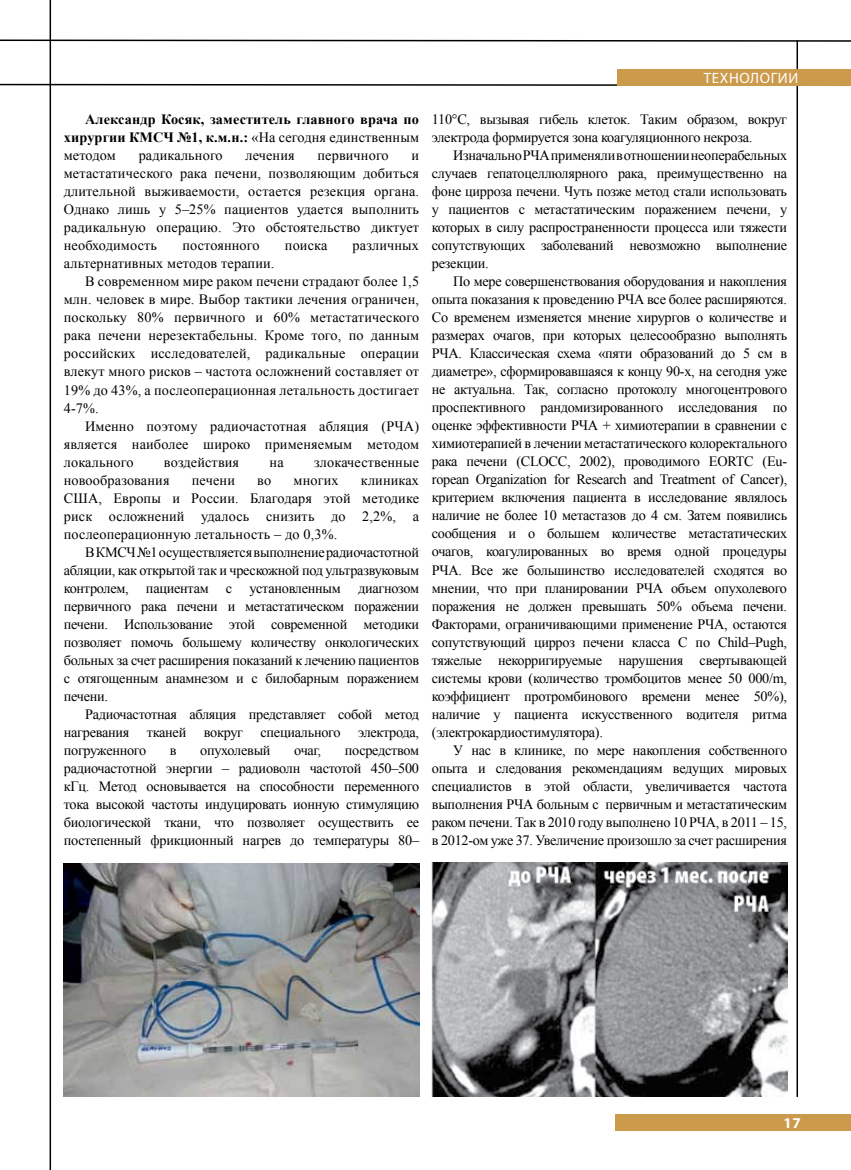
<style>
.page{position:relative;width:851px;height:1170px;background:#fff}
.page>*{position:absolute;margin:0;border:0;box-sizing:border-box;transform-origin:0 0}
.t1{font:15px "Myriad Pro";letter-spacing:.04em;color:#fff}
.t2{font:700 15px "Myriad Pro";color:#fff}
.t3{font:14.25px/18px "Times New Roman";letter-spacing:.01em;color:#000;text-align:justify}
.t4{font:14.25px/18px "Times New Roman";letter-spacing:-.02em;color:#000}
.t5{font:700 14.25px/18px "Times New Roman";letter-spacing:.01em;color:#000;text-align:justify}
.s1{font-weight:400}
</style>
<div class="page">
<hr style="left:50px;top:0;width:1px;height:1169px;background:#000">
<hr style="left:796px;top:41px;width:1px;height:1055px;background:#000">
<div style="left:615px;top:1114px;width:235px;height:16px;background:#cc9a4b"></div>
<svg style="left:0;top:82px;width:798px;height:5px"></svg>
<svg style="left:0;top:38px;width:850px;height:4px"></svg>
<div style="left:617px;top:70px;width:233px;height:16px;background:#cc9a4b"></div>
<img style="left:64px;top:863px;width:355px;height:233px">
<img style="left:432px;top:862px;width:355px;height:234px">
<p class="t5" style="left:64px;top:110px;width:357px;text-indent:21px">Александр Косяк, заместитель главного врача по хирургии КМСЧ №1, к.м.н.: <span class="s1">«На сегодня единственным методом</span></p>
<p class="t3" style="left:139px;top:146px;width:86px">радикального</p>
<p class="t3" style="left:245px;top:146px;width:51px">лечения</p>
<p class="t3" style="left:317px;top:146px;width:73px">первичного</p>
<p class="t3" style="left:64px;top:146px;width:357px;text-indent:347px">и метастатического рака печени, позволяющим добиться длительной выживаемости, остается резекция органа.<br>Однако лишь у 5–25% пациентов удается выполнить радикальную операцию. Это обстоятельство диктует необходимость</p>
<p class="t3" style="left:182px;top:236px;width:79px">постоянного</p>
<p class="t3" style="left:285px;top:236px;width:44px">поиска</p>
<p class="t3" style="left:352px;top:236px;width:68px">различных</p>
<p class="t3" style="left:64px;top:254px;width:212px">альтернативных методов терапии.</p>
<p class="t3" style="left:85px;top:272px;width:335px">В современном мире раком печени страдают более 1,5</p>
<p class="t3" style="left:64px;top:290px;width:357px">млн. человек в мире. Выбор тактики лечения ограничен,</p>
<p class="t3" style="left:64px;top:308px;width:357px">поскольку 80% первичного и 60% метастатического</p>
<p class="t3" style="left:64px;top:326px;width:357px">рака печени нерезектабельны. Кроме того, по данным</p>
<p class="t3" style="left:64px;top:344px;width:357px">российских исследователей, радикальные операции</p>
<p class="t3" style="left:64px;top:362px;width:357px">влекут много рисков – частота осложнений составляет от</p>
<p class="t3" style="left:64px;top:380px;width:357px">19% до 43%, а послеоперационная летальность достигает</p>
<p class="t3" style="left:64px;top:398px;width:36px">4-7%.</p>
<p class="t3" style="left:85px;top:416px;width:335px">Именно поэтому радиочастотная абляция (РЧА)</p>
<p class="t3" style="left:64px;top:434px;width:357px">является наиболее широко применяемым методом</p>
<p class="t3" style="left:64px;top:452px;width:71px">локального</p>
<p class="t3" style="left:164px;top:452px;width:77px">воздействия</p>
<p class="t3" style="left:269px;top:452px;width:16px">на</p>
<p class="t3" style="left:314px;top:452px;width:106px">злокачественные</p>
<p class="t3" style="left:64px;top:470px;width:107px">новообразования</p>
<p class="t3" style="left:192px;top:470px;width:45px">печени</p>
<p class="t3" style="left:257px;top:470px;width:15px">во</p>
<p class="t3" style="left:293px;top:470px;width:47px">многих</p>
<p class="t3" style="left:64px;top:470px;width:357px;text-indent:297px">клиниках США, Европы и России. Благодаря этой методике риск осложнений удалось снизить до 2,2%, а послеоперационную летальность – до 0,3%.</p>
<p class="t3" style="left:64px;top:542px;width:357px;text-indent:21px">В КМСЧ №1 осуществляется выполнение радиочастотной абляции, как открытой так и чрескожной под ультразвуковым контролем, пациентам с установленным диагнозом первичного рака печени и метастатическом поражении печени. Использование этой современной методики позволяет помочь большему количеству онкологических больных за счет расширения показаний к лечению пациентов с отягощенным анамнезом и с билобарным поражением печени.</p>
<p class="t3" style="left:64px;top:704px;width:357px;text-indent:21px">Радиочастотная абляция представляет собой метод нагревания тканей вокруг специального электрода, погруженного</p>
<p class="t3" style="left:170px;top:740px;width:8px">в</p>
<p class="t4" style="left:200px;top:740px;width:72px">опухолевый</p>
<p class="t3" style="left:294px;top:740px;width:28px">очаг,</p>
<p class="t3" style="left:64px;top:740px;width:357px;text-indent:281px">посредством радиочастотной энергии – радиоволн частотой 450–500 кГц. Метод основывается на способности переменного тока высокой частоты индуцировать ионную стимуляцию биологической ткани, что позволяет осуществить ее постепенный фрикционный нагрев до температуры 80–</p>
<p class="t1" style="left:703px;top:68px;width:96px">ТЕХНОЛОГИИ</p>
<p class="t4" style="left:432px;top:110px;width:357px">110°С, вызывая гибель клеток. Таким образом, вокруг электрода формируется зона коагуляционного некроза.</p>
<p class="t3" style="left:432px;top:146px;width:357px;text-indent:21px">Изначально РЧА применяли в отношении неоперабельных случаев гепатоцеллюлярного рака, преимущественно на фоне цирроза печени. Чуть позже метод стали использовать у пациентов с метастатическим поражением печени, у которых в силу распространенности процесса или тяжести сопутствующих заболеваний невозможно выполнение резекции.</p>
<p class="t3" style="left:432px;top:272px;width:357px;text-indent:21px">По мере совершенствования оборудования и накопления опыта показания к проведению РЧА все более расширяются.<br>Со временем изменяется мнение хирургов о количестве и размерах очагов, при которых целесообразно выполнять РЧА. Классическая схема «пяти образований до 5 см в диаметре», сформировавшаяся к концу 90-х, на сегодня уже не актуальна. Так, согласно протоколу многоцентрового проспективного рандомизированного исследования по оценке эффективности РЧА + химиотерапии в сравнении с химиотерапией в лечении метастатического колоректального рака печени (CLOCC, 2002), проводимого EORTC (Eu&shy;ropean Organization for Research and Treatment of Cancer), критерием включения пациента в исследование являлось наличие не более 10 метастазов до 4 см. Затем появились сообщения и о большем количестве метастатических очагов, коагулированных во время одной процедуры РЧА. Все же большинство исследователей сходятся во мнении, что при планировании РЧА объем опухолевого поражения не должен превышать 50% объема печени.<br>Факторами, ограничивающими применение РЧА, остаются сопутствующий цирроз печени класса С по Child–Pugh, тяжелые некорригируемые нарушения свертывающей системы крови (количество тромбоцитов менее 50 000/m, коэффициент протромбинового времени менее 50%), наличие у пациента искусственного водителя ритма (электрокардиостимулятора).</p>
<p class="t3" style="left:432px;top:740px;width:357px;text-indent:21px">У нас в клинике, по мере накопления собственного опыта и следования рекомендациям ведущих мировых специалистов в этой области, увеличивается частота выполнения РЧА больным с первичным и метастатическим раком печени. Так в 2010 году выполнено 10 РЧА, в 2011 – 15, в 2012-ом уже 37. Увеличение произошло за счет расширения</p>
<p class="t2" style="left:783px;top:1113px;width:19px">17</p>
</div>
